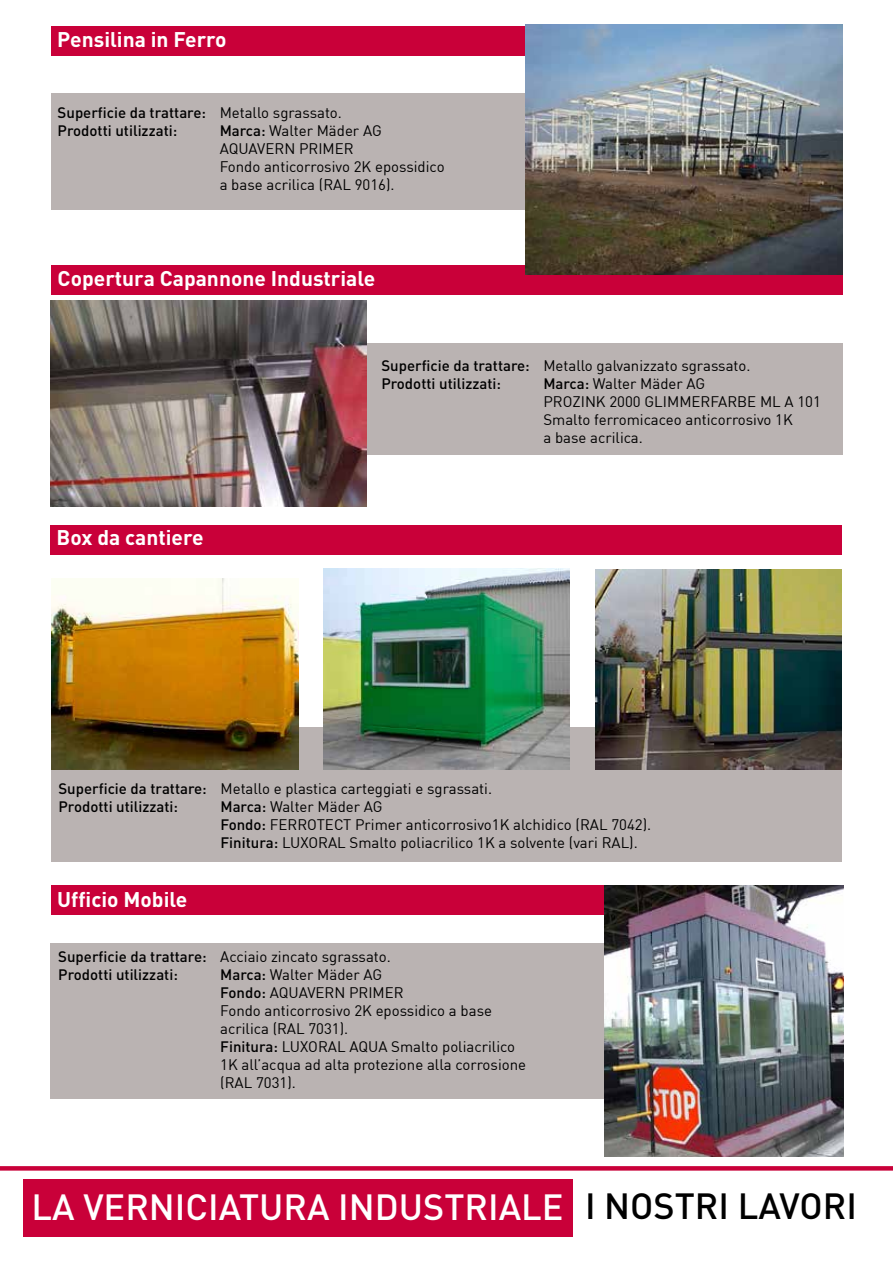
<style>
.page{position:relative;width:893px;height:1263px;background:#fff}
.page>*{position:absolute;margin:0;border:0;box-sizing:border-box;transform-origin:0 0}
.t1{font:500 36px "DIN";color:#fff}
.t2{font:700 21px "DIN";color:#fff}
.t3{font:15px/18px "DIN";color:#000}
.t4{font:500 15px/18px "DIN";color:#000}
.s1{font-weight:400}
.s2{font-weight:500}
.s3{color:#000}
</style>
<div class="page">
<svg style="left:0;top:1166px;width:893px;height:4px;background:#ca083f"></svg>
<div style="left:51px;top:943px;width:776px;height:156px;background:#bab3b2"></div>
<div style="left:51px;top:727px;width:790px;height:134px;background:#bab3b2"></div>
<div style="left:98px;top:343px;width:744px;height:111px;background:#bab3b2"></div>
<div style="left:51px;top:93px;width:777px;height:117px;background:#bab3b2"></div>
<div style="left:51px;top:266px;width:791px;height:29px;background:#c90039"></div>
<img style="left:51px;top:301px;width:316px;height:205px">
<img style="left:323px;top:568px;width:246px;height:201px">
<img style="left:51px;top:578px;width:247px;height:191px">
<img style="left:595px;top:569px;width:246px;height:200px">
<div style="left:51px;top:26px;width:777px;height:29px;background:#c90039"></div>
<img style="left:526px;top:25px;width:316px;height:250px">
<div style="left:50px;top:525px;width:791px;height:29px;background:#c90039"></div>
<div style="left:51px;top:885px;width:791px;height:30px;background:#c90039"></div>
<img style="left:604px;top:886px;width:239px;height:270px">
<div style="left:23px;top:1179px;width:550px;height:57px;background:#c90039"></div>
<h2 class="t2" style="left:57px;top:25px;width:171px">Pensilina in Ferro</h2>
<p class="t4" style="left:58px;top:103px;width:286px">Superficie da trattare: <span class="s1">Metallo sgrassato.<br></span>Prodotti utilizzati:</p>
<p class="t3" style="left:220px;top:121px;width:226px"><span class="s2">Marca:</span> Walter Mäder AG<br>AQUAVERN PRIMER<br>Fondo anticorrosivo 2K epossidico a base acrilica (RAL 9016).</p>
<h2 class="t2" style="left:58px;top:265px;width:319px">Copertura Capannone Industriale</h2>
<h2 class="t2" style="left:57px;top:524px;width:148px">Box da cantiere</h2>
<p class="t4" style="left:381px;top:356px;width:371px">Superficie da trattare: <span class="s1">Metallo galvanizzato sgrassato.<br></span>Prodotti utilizzati:</p>
<p class="t3" style="left:543px;top:374px;width:279px"><span class="s2">Marca:</span> Walter Mäder AG<br>PROZINK 2000 GLIMMERFARBE ML A 101<br>Smalto ferromicaceo anticorrosivo 1K<br>a base acrilica.</p>
<p class="t4" style="left:58px;top:779px;width:435px">Superficie da trattare: <span class="s1">Metallo e plastica carteggiati e sgrassati.<br></span>Prodotti utilizzati:</p>
<p class="t3" style="left:220px;top:797px;width:432px"><span class="s2">Marca:</span> Walter Mäder AG<br><span class="s2">Fondo:</span> FERROTECT Primer anticorrosivo1K alchidico (RAL 7042).<br><span class="s2">Finitura:</span> LUXORAL Smalto poliacrilico 1K a solvente (vari RAL).</p>
<h2 class="t2" style="left:57px;top:885px;width:132px">Ufficio Mobile</h2>
<p class="t4" style="left:58px;top:947px;width:334px">Superficie da trattare: <span class="s1">Acciaio zincato sgrassato.<br></span>Prodotti utilizzati:</p>
<p class="t3" style="left:220px;top:965px;width:307px"><span class="s2">Marca:</span> Walter Mäder AG<br><span class="s2">Fondo:</span> AQUAVERN PRIMER<br>Fondo anticorrosivo 2K epossidico a base acrilica (RAL 7031).<br><span class="s2">Finitura:</span> LUXORAL AQUA Smalto poliacrilico<br>1K all’acqua ad alta protezione alla corrosione (RAL 7031).</p>
<h1 class="t1" style="left:32px;top:1184px;width:827px">LA VERNICIATURA INDUSTRIALE <span class="s3">I NOSTRI LAVORI</span></h1>
</div>
